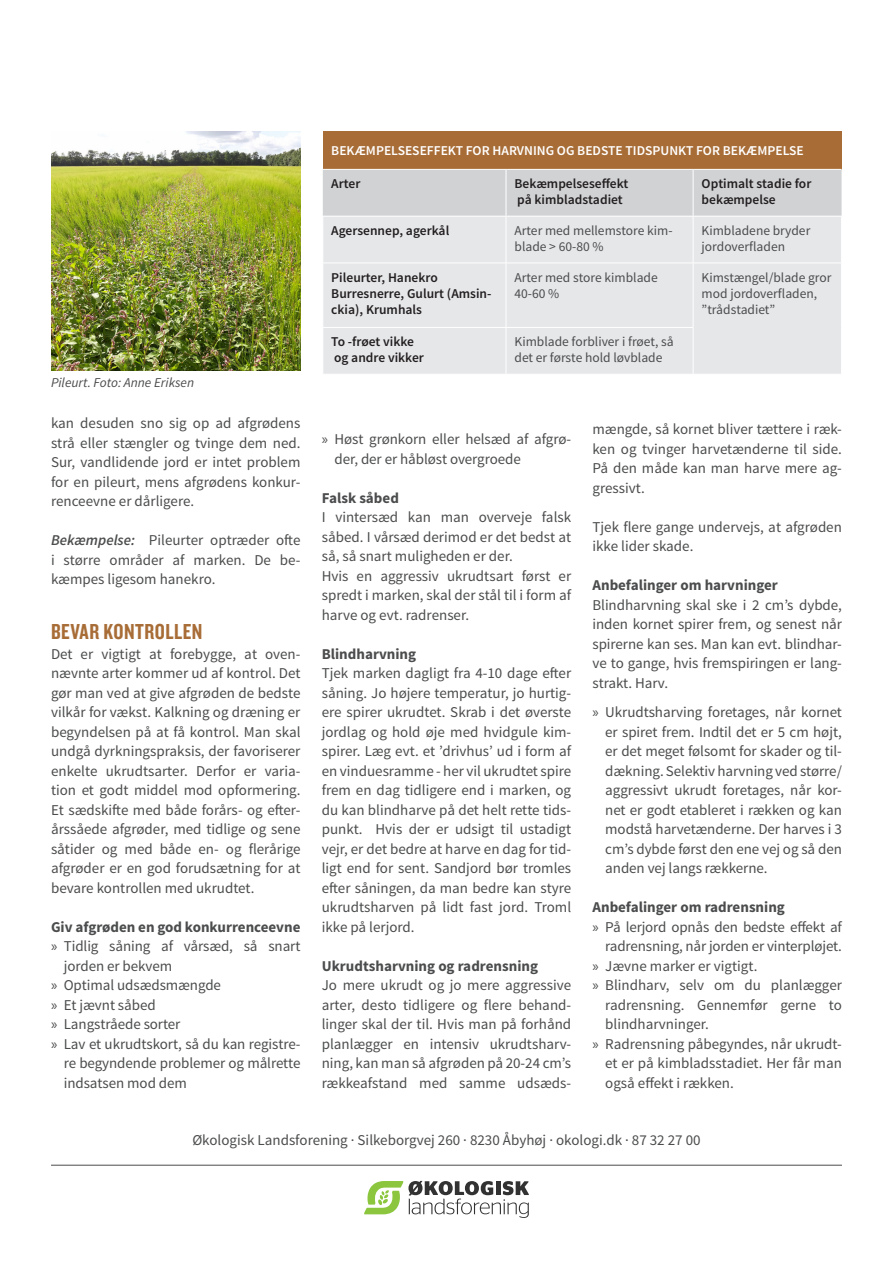
<style>
.page{position:relative;width:893px;height:1263px;background:#fff}
.page>*{position:absolute;margin:0;border:0;box-sizing:border-box;transform-origin:0 0}
.t1{font:22.5px "Knockout HTF49 Liteweight";letter-spacing:.02em;color:#a86d37}
.t2{font:15px/19.5px "Source Sans Pro";color:#4b4c4d;text-align:justify}
.t3{font:700 15px "Source Sans Pro";color:#4b4c4d}
.t4{font:13.5px/16.2px "Source Sans Pro";color:#4b4c4d}
.t5{font:600 13.5px/16.2px "Source Sans Pro";color:#231f20}
.t6{font:600 13.5px "Source Sans Pro";color:#fff}
.t7{font:italic 13.5px "Source Sans Pro";color:#4b4c4d}
.s1{font-weight:600;font-style:italic}
.s2{font-family:"Myriad Pro"}
</style>
<div class="page">
<hr style="left:51px;top:1165px;width:791px;height:1px;background:#4b4c4d">
<svg style="left:364px;top:1181px;width:165px;height:37px"></svg>
<div style="left:323px;top:131px;width:519px;height:38px;background:#a86d37"></div>
<div style="left:323px;top:170px;width:519px;height:46px;background:#d1d2d4"></div>
<div style="left:323px;top:217px;width:518px;height:157px;background:#e6e7e9"></div>
<hr style="left:506px;top:170px;width:1px;height:46px;background:#fff">
<hr style="left:693px;top:170px;width:1px;height:46px;background:#fff">
<hr style="left:506px;top:217px;width:1px;height:46px;background:#fff">
<hr style="left:693px;top:217px;width:1px;height:46px;background:#fff">
<hr style="left:322px;top:263px;width:184px;height:1px;background:#fff">
<hr style="left:322px;top:327px;width:184px;height:1px;background:#fff">
<hr style="left:506px;top:328px;width:1px;height:46px;background:#fff">
<hr style="left:693px;top:328px;width:1px;height:46px;background:#fff">
<hr style="left:506px;top:263px;width:187px;height:1px;background:#fff">
<hr style="left:506px;top:263px;width:1px;height:64px;background:#fff">
<hr style="left:693px;top:263px;width:149px;height:1px;background:#fff">
<hr style="left:693px;top:263px;width:1px;height:64px;background:#fff">
<hr style="left:506px;top:327px;width:187px;height:1px;background:#fff">
<img style="left:51px;top:131px;width:249px;height:240px">
<p class="t7" style="left:51px;top:374px;width:145px">Pileurt. Foto: Anne Eriksen</p>
<p class="t2" style="left:51px;top:413px;width:251px">kan desuden sno sig op ad afgrødens strå eller stængler og tvinge dem ned.<br>Sur, vandlidende jord er intet problem for en pileurt, mens afgrødens konkur&shy;renceevne er dårligere.</p>
<p class="t2" style="left:51px;top:530px;width:251px"><span class="s1">Bekæmpelse:</span> Pileurter optræder ofte i større områder af marken. De be&shy;kæmpes ligesom hanekro.</p>
<h1 class="t1" style="left:51px;top:620px;width:153px">BEVAR KONTROLLEN</h1>
<p class="t2" style="left:51px;top:644px;width:251px">Det er vigtigt at forebygge, at oven&shy;nævnte arter kommer ud af kontrol. Det gør man ved at give afgrøden de bedste vilkår for vækst. Kalkning og dræning er begyndelsen på at få kontrol. Man skal undgå dyrkningspraksis, der favoriserer enkelte ukrudtsarter. Derfor er varia&shy;tion et godt middel mod opformering.<br>Et sædskifte med både forårs- og efter&shy;årssåede afgrøder, med tidlige og sene såtider og med både en- og flerårige afgrøder er en god forudsætning for at bevare kontrollen med ukrudtet.</p>
<p class="t3" style="left:51px;top:917px;width:251px">Giv afgrøden en god konkurrenceevne</p>
<p class="t2" style="left:51px;top:937px;width:251px"><span class="s2">»</span> Tidlig såning af vårsæd, så snart</p>
<p class="t2" style="left:64px;top:956px;width:110px">jorden er bekvem</p>
<p class="t2" style="left:51px;top:976px;width:172px"><span class="s2">»</span> Optimal udsædsmængde</p>
<p class="t2" style="left:51px;top:995px;width:106px"><span class="s2">»</span> Et jævnt såbed</p>
<p class="t2" style="left:51px;top:1015px;width:131px"><span class="s2">»</span> Langstråede sorter</p>
<p class="t2" style="left:51px;top:1034px;width:251px"><span class="s2">»</span> Lav et ukrudtskort, så du kan registre-</p>
<p class="t2" style="left:64px;top:1054px;width:238px">re begyndende problemer og målrette</p>
<p class="t2" style="left:64px;top:1073px;width:125px">indsatsen mod dem</p>
<p class="t6" style="left:331px;top:142px;width:474px">BEKÆMPELSESEFFEKT FOR HARVNING OG BEDSTE TIDSPUNKT FOR BEKÆMPELSE</p>
<p class="t5" style="left:331px;top:176px;width:31px">Arter</p>
<p class="t5" style="left:514px;top:176px;width:115px">Bekæmpelseseffekt på kimbladstadiet</p>
<p class="t5" style="left:702px;top:176px;width:111px">Optimalt stadie for bekæmpelse</p>
<p class="t5" style="left:331px;top:223px;width:120px">Agersennep, agerkål</p>
<p class="t4" style="left:514px;top:222px;width:160px">Arter med mellemstore kim&shy;blade &gt; 60-80 %</p>
<p class="t4" style="left:702px;top:222px;width:110px">Kimbladene bryder jordoverfladen</p>
<p class="t5" style="left:331px;top:269px;width:162px">Pileurter, Hanekro<br>Burresnerre, Gulurt (Amsin&shy;ckia), Krumhals</p>
<p class="t4" style="left:514px;top:269px;width:145px">Arter med store kimblade<br>40-60 %</p>
<p class="t4" style="left:702px;top:269px;width:131px">Kimstængel/blade gror mod jordoverfladen, ”trådstadiet”</p>
<p class="t5" style="left:331px;top:334px;width:94px">To -frøet vikke og andre vikker</p>
<p class="t4" style="left:514px;top:334px;width:161px">Kimblade forbliver i frøet, så det er første hold løvblade</p>
<p class="t2" style="left:334px;top:430px;width:238px;text-indent:-13px"><span class="s2">»</span> Høst grønkorn eller helsæd af afgrø&shy;der, der er håbløst overgroede</p>
<p class="t3" style="left:322px;top:488px;width:79px">Falsk såbed</p>
<p class="t2" style="left:322px;top:508px;width:251px;text-align:left">I vintersæd kan man overveje falsk såbed. I vårsæd derimod er det bedst at så, så snart muligheden er der.<br>Hvis en aggressiv ukrudtsart først er spredt i marken, skal der stål til i form af harve og evt. radrenser.</p>
<p class="t3" style="left:322px;top:644px;width:96px">Blindharvning</p>
<p class="t2" style="left:322px;top:664px;width:251px">Tjek marken dagligt fra 4-10 dage efter såning. Jo højere temperatur, jo hurtig&shy;ere spirer ukrudtet. Skrab i det øverste jordlag og hold øje med hvidgule kim&shy;spirer. Læg evt. et ’drivhus’ ud i form af en vinduesramme - her vil ukrudtet spire frem en dag tidligere end i marken, og du kan blindharve på det helt rette tids&shy;punkt. Hvis der er udsigt til ustadigt vejr, er det bedre at harve en dag for tid&shy;ligt end for sent. Sandjord bør tromles efter såningen, da man bedre kan styre ukrudtsharven på lidt fast jord. Troml ikke på lerjord.</p>
<p class="t3" style="left:322px;top:956px;width:218px">Ukrudtsharvning og radrensning</p>
<p class="t2" style="left:322px;top:976px;width:251px">Jo mere ukrudt og jo mere aggressive arter, desto tidligere og flere behand&shy;linger skal der til. Hvis man på forhånd planlægger en intensiv ukrudtsharv&shy;ning, kan man så afgrøden på 20-24 cm’s rækkeafstand med samme udsæds-</p>
<p class="t2" style="left:592px;top:420px;width:251px">mængde, så kornet bliver tættere i ræk&shy;ken og tvinger harvetænderne til side.<br>På den måde kan man harve mere ag&shy;gressivt.</p>
<p class="t2" style="left:592px;top:517px;width:251px">Tjek flere gange undervejs, at afgrøden ikke lider skade.</p>
<p class="t3" style="left:592px;top:576px;width:187px">Anbefalinger om harvninger</p>
<p class="t2" style="left:592px;top:595px;width:251px">Blindharvning skal ske i 2 cm’s dybde, inden kornet spirer frem, og senest når spirerne kan ses. Man kan evt. blindhar&shy;ve to gange, hvis fremspiringen er lang&shy;strakt. Harv.</p>
<p class="t2" style="left:605px;top:703px;width:238px;text-indent:-13px"><span class="s2">»</span> Ukrudtsharving foretages, når kornet er spiret frem. Indtil det er 5 cm højt, er det meget følsomt for skader og til&shy;dækning. Selektiv harvning ved større/ aggressivt ukrudt foretages, når kor&shy;net er godt etableret i rækken og kan modstå harvetænderne. Der harves i 3 cm’s dybde først den ene vej og så den anden vej langs rækkerne.</p>
<p class="t3" style="left:592px;top:897px;width:194px">Anbefalinger om radrensning</p>
<p class="t2" style="left:592px;top:917px;width:251px"><span class="s2">»</span> På lerjord opnås den bedste effekt af</p>
<p class="t2" style="left:605px;top:937px;width:238px">radrensning, når jorden er vinterpløjet.</p>
<p class="t2" style="left:592px;top:956px;width:166px"><span class="s2">»</span> Jævne marker er vigtigt.</p>
<p class="t2" style="left:592px;top:976px;width:251px"><span class="s2">»</span> Blindharv, selv om du planlægger</p>
<p class="t2" style="left:605px;top:995px;width:238px">radrensning. Gennemfør gerne to</p>
<p class="t2" style="left:605px;top:1015px;width:105px">blindharvninger.</p>
<p class="t2" style="left:592px;top:1034px;width:251px"><span class="s2">»</span> Radrensning påbegyndes, når ukrudt-</p>
<p class="t2" style="left:605px;top:1054px;width:238px">et er på kimbladsstadiet. Her får man</p>
<p class="t2" style="left:605px;top:1073px;width:130px">også effekt i rækken.</p>
<p class="t2" style="left:192px;top:1131px;width:510px">Økologisk Landsforening · Silkeborgvej 260 · 8230 Åbyhøj · okologi.dk · 87 32 27 00</p>
</div>
